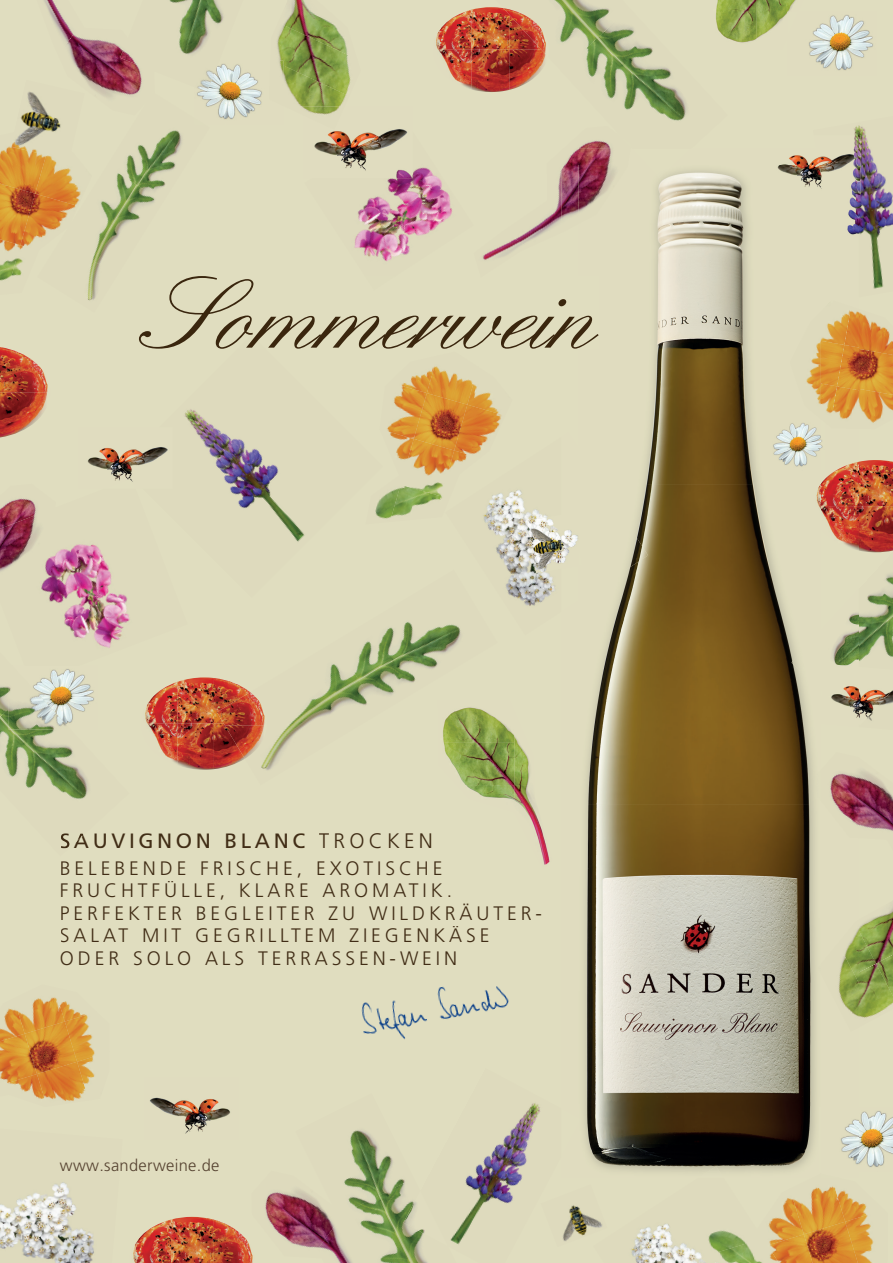
<style>
.page{position:relative;width:893px;height:1263px;background:#e0ddbf}
.page>*{position:absolute;margin:0;border:0;box-sizing:border-box;transform-origin:0 0}
.t1{font:102px "Englische Schreibschrift T";letter-spacing:-.03em;color:#3a260e;scale:1.07 1}
.t2{font:21px "Frutiger LT Std";letter-spacing:.17em;color:#412d16}
.t3{font:300 19.5px/22.5px "Frutiger LT Std";letter-spacing:.2em;color:#412d16}
.t4{font:300 16.5px "Frutiger LT Std";letter-spacing:.02em;color:#564331}
.s1{font-weight:300}
</style>
<div class="page">
<img style="left:184px;top:409px;width:121px;height:133px">
<img style="left:854px;top:125px;width:39px;height:164px">
<img style="left:854px;top:135px;width:7px;height:60px">
<img style="left:456px;top:1103px;width:85px;height:142px">
<img style="left:354px;top:167px;width:99px;height:95px">
<img style="left:41px;top:489px;width:147px;height:159px">
<img style="left:314px;top:129px;width:99px;height:49px">
<img style="left:87px;top:448px;width:33px;height:30px">
<img style="left:120px;top:447px;width:48px;height:31px">
<img style="left:115px;top:478px;width:18px;height:4px">
<img style="left:150px;top:1097px;width:80px;height:37px">
<img style="left:809px;top:15px;width:64px;height:55px">
<img style="left:71px;top:674px;width:23px;height:35px">
<img style="left:71px;top:671px;width:8px;height:13px">
<img style="left:562px;top:1205px;width:31px;height:37px">
<img style="left:375px;top:492px;width:15px;height:27px">
<img style="left:396px;top:439px;width:4px;height:20px">
<img style="left:387px;top:393px;width:27px;height:46px">
<img style="left:401px;top:373px;width:26px;height:20px">
<img style="left:390px;top:488px;width:45px;height:30px">
<img style="left:400px;top:439px;width:41px;height:57px">
<img style="left:414px;top:393px;width:40px;height:58px">
<img style="left:427px;top:366px;width:40px;height:39px">
<img style="left:435px;top:496px;width:6px;height:4px">
<img style="left:441px;top:450px;width:4px;height:49px">
<img style="left:454px;top:405px;width:47px;height:32px">
<img style="left:467px;top:379px;width:35px;height:37px">
<img style="left:859px;top:395px;width:34px;height:28px">
<img style="left:859px;top:355px;width:34px;height:40px">
<img style="left:859px;top:312px;width:34px;height:43px">
<img style="left:0;top:245px;width:6px;height:36px">
<img style="left:0;top:194px;width:20px;height:51px">
<img style="left:0;top:146px;width:35px;height:48px">
<img style="left:6px;top:245px;width:17px;height:34px">
<img style="left:20px;top:194px;width:40px;height:57px">
<img style="left:35px;top:160px;width:25px;height:46px">
<img style="left:0;top:1008px;width:14px;height:26px">
<img style="left:14px;top:997px;width:40px;height:37px">
<img style="left:54px;top:997px;width:21px;height:24px">
<img style="left:0;top:1034px;width:25px;height:40px">
<img style="left:25px;top:1021px;width:40px;height:53px">
<img style="left:65px;top:1012px;width:30px;height:50px">
<img style="left:0;top:1074px;width:37px;height:24px">
<img style="left:37px;top:1062px;width:40px;height:39px">
<img style="left:77px;top:1052px;width:18px;height:47px">
<img style="left:768px;top:1198px;width:22px;height:36px">
<img style="left:790px;top:1187px;width:42px;height:47px">
<img style="left:832px;top:1186px;width:35px;height:35px">
<img style="left:776px;top:1234px;width:28px;height:29px">
<img style="left:804px;top:1221px;width:41px;height:42px">
<img style="left:845px;top:1210px;width:29px;height:53px">
<img style="left:445px;top:437px;width:110px;height:169px">
<img style="left:0;top:1182px;width:94px;height:81px">
<img style="left:0;top:347px;width:48px;height:90px">
<img style="left:859px;top:460px;width:34px;height:201px">
<img style="left:145px;top:682px;width:32px;height:82px">
<img style="left:177px;top:677px;width:68px;height:46px">
<img style="left:177px;top:723px;width:67px;height:47px">
<img style="left:133px;top:1219px;width:38px;height:44px">
<img style="left:171px;top:1217px;width:42px;height:46px">
<img style="left:213px;top:1219px;width:40px;height:44px">
<img style="left:859px;top:1111px;width:34px;height:56px">
<img style="left:443px;top:714px;width:71px;height:71px">
<img style="left:514px;top:736px;width:16px;height:49px">
<img style="left:466px;top:785px;width:48px;height:15px">
<img style="left:514px;top:785px;width:36px;height:80px">
<img style="left:859px;top:904px;width:34px;height:114px">
<img style="left:859px;top:931px;width:17px;height:41px">
<img style="left:876px;top:955px;width:17px;height:41px">
<img style="left:716px;top:0;width:80px;height:43px">
<img style="left:787px;top:12px;width:9px;height:25px">
<img style="left:293px;top:96px;width:53px;height:12px">
<img style="left:277px;top:39px;width:74px;height:57px">
<img style="left:278px;top:0;width:73px;height:60px">
<img style="left:303px;top:106px;width:42px;height:24px">
<img style="left:379px;top:570px;width:119px;height:144px">
<img style="left:245px;top:641px;width:134px;height:129px">
<img style="left:217px;top:692px;width:50px;height:33px">
<img style="left:225px;top:725px;width:42px;height:34px">
<img style="left:126px;top:130px;width:56px;height:56px">
<img style="left:60px;top:166px;width:104px;height:74px">
<img style="left:37px;top:240px;width:78px;height:61px">
<img style="left:588px;top:8px;width:140px;height:113px">
<img style="left:501px;top:0;width:129px;height:71px">
<img style="left:859px;top:689px;width:34px;height:32px">
<img style="left:0;top:709px;width:89px;height:140px">
<img style="left:0;top:686px;width:8px;height:31px">
<img style="left:8px;top:669px;width:63px;height:60px">
<img style="left:169px;top:0;width:55px;height:55px">
<img style="left:350px;top:1130px;width:43px;height:48px">
<img style="left:344px;top:1178px;width:112px;height:85px">
<img style="left:403px;top:1191px;width:45px;height:55px">
<img style="left:527px;top:515px;width:34px;height:58px">
<img style="left:436px;top:10px;width:35px;height:79px">
<img style="left:471px;top:7px;width:39px;height:43px">
<img style="left:471px;top:50px;width:30px;height:42px">
<img style="left:510px;top:57px;width:38px;height:33px">
<img style="left:503px;top:8px;width:46px;height:49px">
<img style="left:20px;top:91px;width:41px;height:37px">
<img style="left:11px;top:128px;width:47px;height:32px">
<img style="left:197px;top:64px;width:65px;height:55px">
<img style="left:277px;top:61px;width:6px;height:35px">
<img style="left:197px;top:64px;width:22px;height:28px">
<img style="left:593px;top:1218px;width:112px;height:45px">
<img style="left:694px;top:1221px;width:47px;height:33px">
<img style="left:712px;top:1238px;width:67px;height:25px">
<img style="left:58px;top:38px;width:84px;height:77px">
<img style="left:44px;top:0;width:38px;height:55px">
<img style="left:120px;top:38px;width:22px;height:33px">
<img style="left:251px;top:1189px;width:79px;height:69px">
<img style="left:311px;top:1219px;width:50px;height:44px">
<img style="left:332px;top:1205px;width:28px;height:56px">
<img style="left:578px;top:140px;width:33px;height:9px">
<img style="left:529px;top:171px;width:32px;height:70px">
<img style="left:482px;top:231px;width:47px;height:29px">
<img style="left:1px;top:489px;width:55px;height:40px">
<img style="left:0;top:508px;width:55px;height:76px">
<img style="left:859px;top:770px;width:34px;height:61px">
<svg style="left:86px;top:833px;width:3px;height:15px"></svg>
<img style="left:61px;top:833px;width:25px;height:15px">
<img style="left:361px;top:986px;width:148px;height:54px">
<img style="left:781px;top:155px;width:35px;height:10px">
<img style="left:847px;top:195px;width:12px;height:94px">
<img style="left:816px;top:149px;width:43px;height:46px">
<img style="left:837px;top:390px;width:22px;height:29px">
<img style="left:821px;top:386px;width:16px;height:28px">
<img style="left:837px;top:348px;width:22px;height:42px">
<img style="left:821px;top:345px;width:23px;height:41px">
<img style="left:844px;top:310px;width:15px;height:38px">
<img style="left:821px;top:310px;width:30px;height:35px">
<img style="left:833px;top:613px;width:26px;height:51px">
<img style="left:821px;top:462px;width:38px;height:89px">
<img style="left:831px;top:664px;width:28px;height:54px">
<img style="left:821px;top:440px;width:5px;height:30px">
<img style="left:561px;top:530px;width:17px;height:33px">
<img style="left:841px;top:1119px;width:18px;height:46px">
<img style="left:838px;top:983px;width:21px;height:34px">
<img style="left:839px;top:928px;width:20px;height:55px">
<img style="left:561px;top:149px;width:51px;height:71px">
<img style="left:830px;top:773px;width:29px;height:52px">
<img style="left:561px;top:299px;width:18px;height:50px">
<img style="left:584px;top:170px;width:237px;height:1002px">
<img style="left:769px;top:165px;width:52px;height:30px">
<svg style="left:820px;top:709px;width:1px;height:15px"></svg>
<svg style="left:819px;top:165px;width:2px;height:10px"></svg>
<img style="left:790px;top:360px;width:31px;height:59px">
<img style="left:791px;top:311px;width:30px;height:54px">
<img style="left:584px;top:448px;width:64px;height:152px">
<img style="left:813px;top:484px;width:8px;height:45px">
<svg style="left:818px;top:964px;width:3px;height:10px"></svg>
<img style="left:647px;top:170px;width:26px;height:8px">
<img style="left:791px;top:630px;width:30px;height:60px">
<img style="left:699px;top:1166px;width:24px;height:6px">
<img style="left:579px;top:165px;width:49px;height:59px">
<img style="left:816px;top:770px;width:5px;height:31px">
<img style="left:579px;top:276px;width:20px;height:73px">
<h1 class="t1" style="left:138px;top:254px;width:428px">Sommerwein</h1>
<p class="t2" style="left:60px;top:828px;width:374px">SAUVIGNON BLANC <span class="s1">TROCKEN</span></p>
<p class="t3" style="left:60px;top:857px;width:484px">BELEBENDE FRISCHE, EXOTISCHE<br>FRUCHTFÜLLE, KLARE AROMATIK.<br>PERFEKTER BEGLEITER ZU WILDKRÄUTER-<br>SALAT MIT GEGRILLTEM ZIEGENKÄSE<br>ODER SOLO ALS TERRASSEN-WEIN</p>
<p class="t4" style="left:60px;top:1156px;width:161px">www.sanderweine.de</p>
</div>
